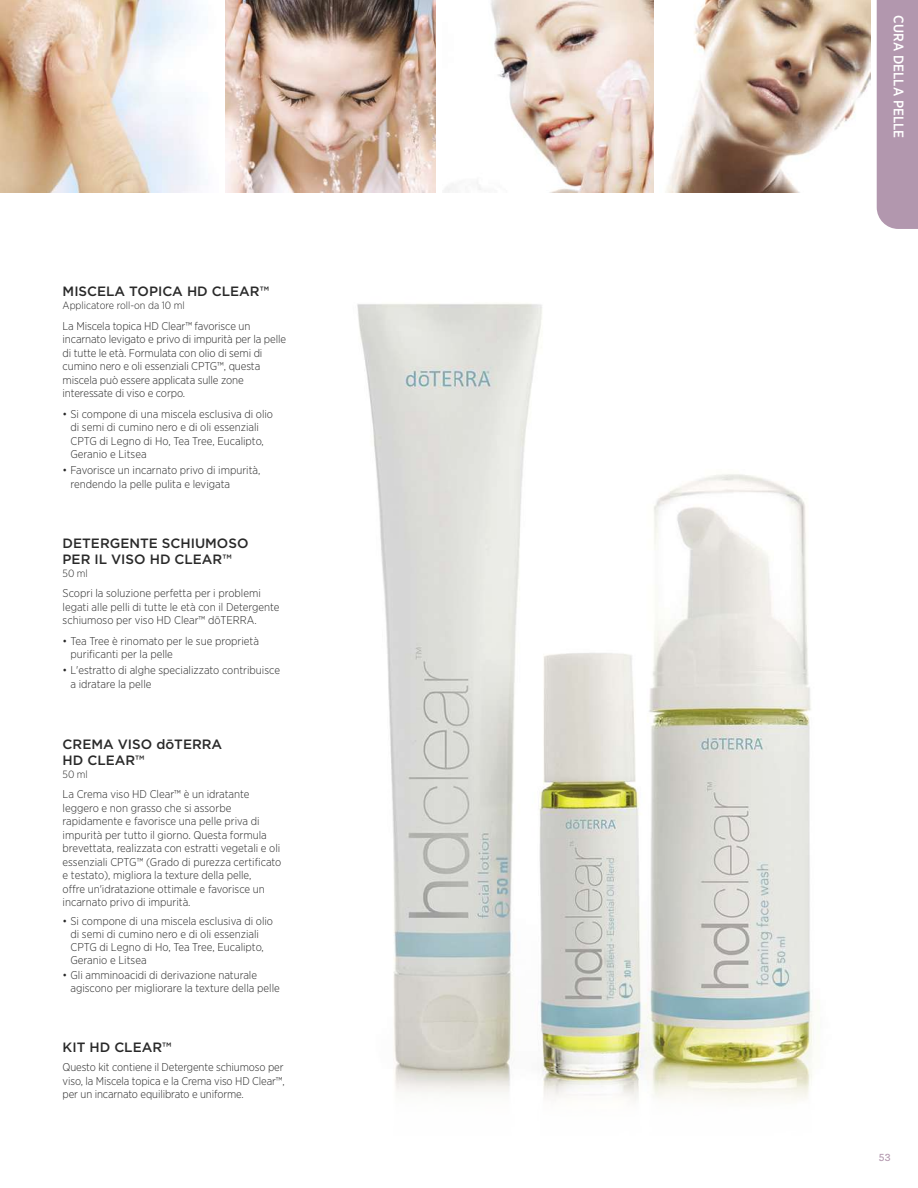
<style>
.page{position:relative;width:918px;height:1188px;background:#fff}
.page>*{position:absolute;margin:0;border:0;box-sizing:border-box;transform-origin:0 0}
.t1{font:500 13.95px "Gotham Narrow";letter-spacing:.005em;color:#fff}
.t2{font:500 13.5px/16.2px "Gotham";color:#292929}
.t3{font:300 11.25px/13.5px "Gotham Narrow";color:#292929}
.t4{font:600 10.8px "Archer";color:#b297ae}
.t5{font:300 10.5px "Gotham Narrow";color:#292929}
</style>
<div class="page">
<img style="left:225px;top:0;width:211px;height:192px">
<img style="left:444px;top:0;width:209px;height:192px">
<img style="left:1px;top:0;width:200px;height:192px">
<img style="left:665px;top:0;width:205px;height:192px">
<img style="left:357px;top:304px;width:456px;height:797px">
<div style="left:877px;top:0;width:41px;height:229px;background:#b297ae"></div>
<p class="t2" style="left:63px;top:283px;width:208px">MISCELA TOPICA HD CLEAR™</p>
<p class="t5" style="left:63px;top:299px;width:124px">Applicatore roll-on da 10 ml</p>
<p class="t3" style="left:63px;top:319px;width:225px">La Miscela topica HD Clear™ favorisce un incarnato levigato e privo di impurità per la pelle di tutte le età. Formulata con olio di semi di cumino nero e oli essenziali CPTG™, questa miscela può essere applicata sulle zone interessate di viso e corpo.</p>
<p class="t3" style="left:70px;top:407px;width:204px;text-indent:-8px">• Si compone di una miscela esclusiva di olio di semi di cumino nero e di oli essenziali CPTG di Legno di Ho, Tea Tree, Eucalipto, Geranio e Litsea</p>
<p class="t3" style="left:70px;top:463px;width:192px;text-indent:-8px">• Favorisce un incarnato privo di impurità, rendendo la pelle pulita e levigata</p>
<p class="t2" style="left:63px;top:535px;width:187px">DETERGENTE SCHIUMOSO<br>PER IL VISO HD CLEAR™</p>
<p class="t5" style="left:63px;top:566px;width:27px">50 ml</p>
<p class="t3" style="left:63px;top:586px;width:218px">Scopri la soluzione perfetta per i problemi legati alle pelli di tutte le età con il Detergente schiumoso per viso HD Clear™ dōTERRA.</p>
<p class="t3" style="left:70px;top:634px;width:190px;text-indent:-8px">• Tea Tree è rinomato per le sue proprietà purificanti per la pelle</p>
<p class="t3" style="left:70px;top:663px;width:211px;text-indent:-8px">• L'estratto di alghe specializzato contribuisce a idratare la pelle</p>
<p class="t2" style="left:63px;top:736px;width:161px">CREMA VISO dōTERRA<br>HD CLEAR™</p>
<p class="t5" style="left:63px;top:768px;width:27px">50 ml</p>
<p class="t3" style="left:63px;top:787px;width:220px">La Crema viso HD Clear™ è un idratante leggero e non grasso che si assorbe rapidamente e favorisce una pelle priva di impurità per tutto il giorno. Questa formula brevettata, realizzata con estratti vegetali e oli essenziali CPTG™ (Grado di purezza certificato e testato), migliora la texture della pelle,<br>offre un'idratazione ottimale e favorisce un incarnato privo di impurità.</p>
<p class="t3" style="left:70px;top:915px;width:204px;line-height:12.8px;text-indent:-8px">• Si compone di una miscela esclusiva di olio di semi di cumino nero e di oli essenziali CPTG di Legno di Ho, Tea Tree, Eucalipto, Geranio e Litsea</p>
<p class="t3" style="left:70px;top:969px;width:211px;line-height:12.8px;text-indent:-8px">• Gli amminoacidi di derivazione naturale agiscono per migliorare la texture della pelle</p>
<p class="t2" style="left:63px;top:1039px;width:110px">KIT HD CLEAR™</p>
<p class="t3" style="left:63px;top:1060px;width:224px;text-align:justify">Questo kit contiene il Detergente schiumoso per viso, la Miscela topica e la Crema viso HD Clear™, per un incarnato equilibrato e uniforme.</p>
<p class="t1" style="left:908px;top:15px;width:125px;rotate:90deg">CURA DELLA PELLE</p>
<p class="t4" style="left:879px;top:1149px;width:13px">53</p>
</div>
